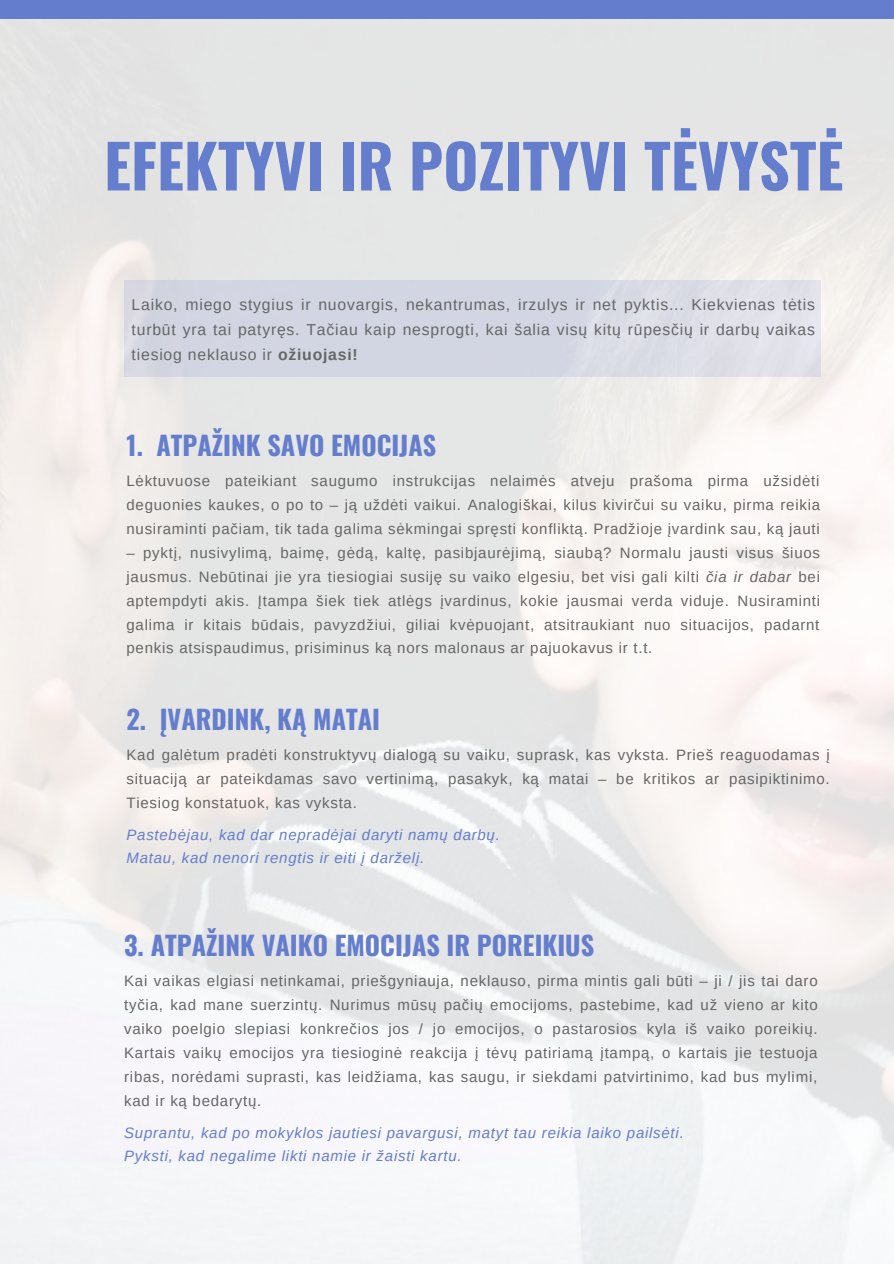
<style>
.page{position:relative;width:894px;height:1264px;background:#fff}
.page>*{position:absolute;margin:0;border:0;box-sizing:border-box;transform-origin:0 0}
.t1{font:700 60px "Oswald";color:#647dcd}
.t2{font:700 26.25px "Oswald";color:#647dcd}
.t3{font:15.75px/24.8px "Arimo";letter-spacing:.05em;color:#666;text-align:justify}
.t4{font:15px/23.9px "Arimo";letter-spacing:.05em;color:#666;text-align:justify}
.t5{font:italic 15px/23.1px "Arimo";letter-spacing:.05em;color:#647dcd}
.s1{font-weight:700}
.s2{font-style:italic}
</style>
<div class="page">
<div style="left:0;top:0;width:893px;height:19px;background:#647dcd"></div>
<div style="left:124px;top:280px;width:696px;height:97px;background:linear-gradient(to right,#ced2df,#dee0e8)"></div>
<h1 class="t1" style="left:104px;top:119px;width:740px">EFEKTYVI IR POZITYVI TĖVYSTĖ</h1>
<p class="t3" style="left:132px;top:292px;width:684px">Laiko, miego stygius ir nuovargis, nekantrumas, irzulys ir net pyktis... Kiekvienas tėtis turbūt yra tai patyręs. Tačiau kaip nesprogti, kai šalia visų kitų rūpesčių ir darbų vaikas tiesiog neklauso ir <span class="s1">ožiuojasi!</span></p>
<h2 class="t2" style="left:126px;top:424px;width:311px">1. ATPAŽINK SAVO EMOCIJAS</h2>
<p class="t4" style="left:126px;top:469px;width:695px">Lėktuvuose pateikiant saugumo instrukcijas nelaimės atveju prašoma pirma užsidėti deguonies kaukes, o po to – ją uždėti vaikui. Analogiškai, kilus kivirčui su vaiku, pirma reikia nusiraminti pačiam, tik tada galima sėkmingai spręsti konfliktą. Pradžioje įvardink sau, ką jauti</p>
<p class="t4" style="left:126px;top:540px;width:695px">– pyktį, nusivylimą, baimę, gėdą, kaltę, pasibjaurėjimą, siaubą? Normalu jausti visus šiuos jausmus. Nebūtinai jie yra tiesiogiai susiję su vaiko elgesiu, bet visi gali kilti <span class="s2">čia ir dabar</span> bei aptempdyti akis. Įtampa šiek tiek atlėgs įvardinus, kokie jausmai verda viduje. Nusiraminti galima ir kitais būdais, pavyzdžiui, giliai kvėpuojant, atsitraukiant nuo situacijos, padarnt penkis atsispaudimus, prisiminus ką nors malonaus ar pajuokavus ir t.t.</p>
<h2 class="t2" style="left:126px;top:698px;width:255px">2. ĮVARDINK, KĄ MATAI</h2>
<p class="t4" style="left:126px;top:742px;width:704px">Kad galėtum pradėti konstruktyvų dialogą su vaiku, suprask, kas vyksta. Prieš reaguodamas į situaciją ar pateikdamas savo vertinimą, pasakyk, ką matai – be kritikos ar pasipiktinimo.<br>Tiesiog konstatuok, kas vyksta.</p>
<p class="t5" style="left:126px;top:823px;width:375px">Pastebėjau, kad dar nepradėjai daryti namų darbų.<br>Matau, kad nenori rengtis ir eiti į darželį.</p>
<h2 class="t2" style="left:124px;top:924px;width:471px">3. ATPAŽINK VAIKO EMOCIJAS IR POREIKIUS</h2>
<p class="t4" style="left:124px;top:969px;width:695px">Kai vaikas elgiasi netinkamai, priešgyniauja, neklauso, pirma mintis gali būti – ji / jis tai daro tyčia, kad mane suerzintų. Nurimus mūsų pačių emocijoms, pastebime, kad už vieno ar kito vaiko poelgio slepiasi konkrečios jos / jo emocijos, o pastarosios kyla iš vaiko poreikių.<br>Kartais vaikų emocijos yra tiesioginė reakcija į tėvų patiriamą įtampą, o kartais jie testuoja ribas, norėdami suprasti, kas leidžiama, kas saugu, ir siekdami patvirtinimo, kad bus mylimi, kad ir ką bedarytų.</p>
<p class="t5" style="left:124px;top:1120px;width:561px">Suprantu, kad po mokyklos jautiesi pavargusi, matyt tau reikia laiko pailsėti.<br>Pyksti, kad negalime likti namie ir žaisti kartu.</p>
</div>
